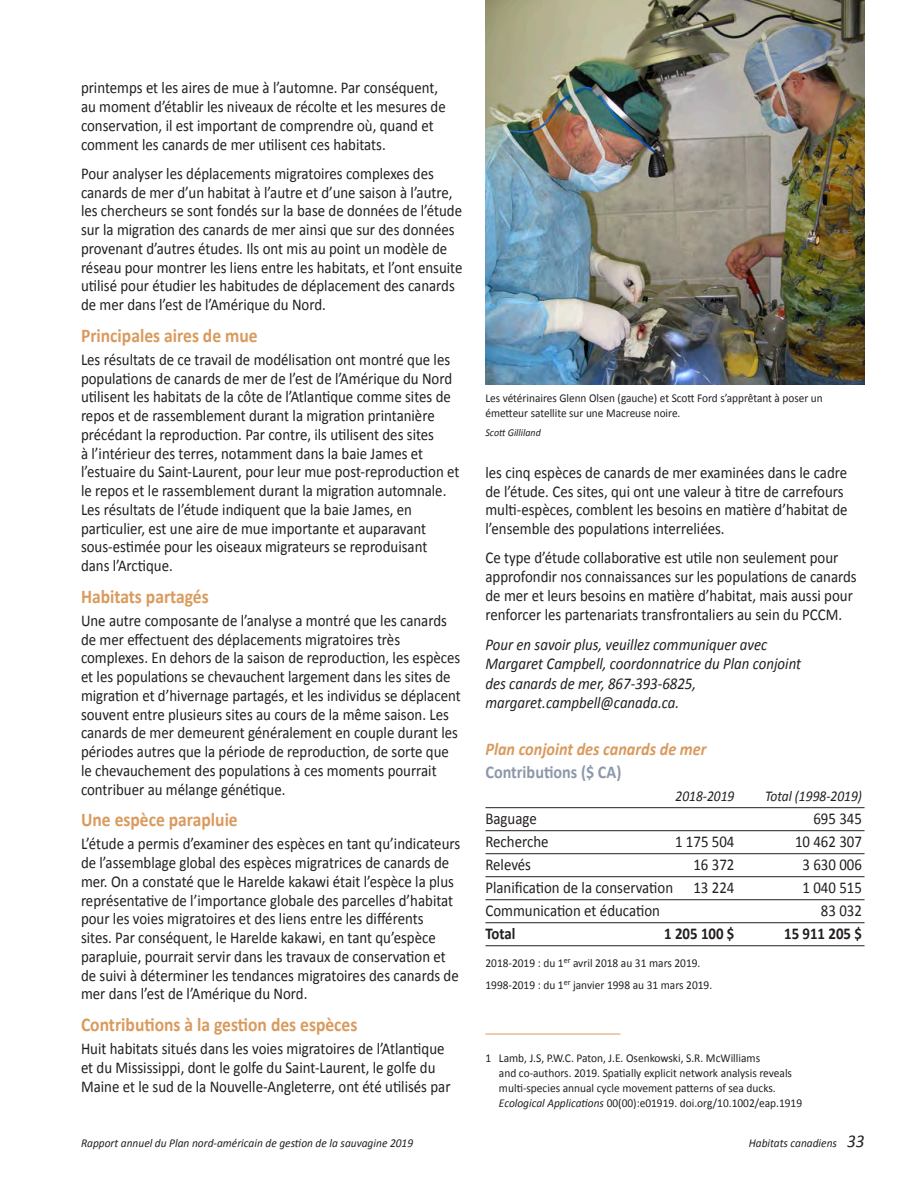
<style>
.page{position:relative;width:918px;height:1188px;background:#fff}
.page>*{position:absolute;margin:0;border:0;box-sizing:border-box;transform-origin:0 0}
.Sub-title{font:700 19.5px "Calibri";color:#da9a5d;scale:.9 1}
.Main_text{font:italic 700 18px "Calibri";color:#da9a5d;scale:.9 1}
.Main_text-2{font:700 18px "Calibri";color:#8c98aa;scale:.9 1}
.Main_text-3{font:16.5px/18.8px "Calibri";color:#231f20;scale:.9 1}
.Main_text_italic{font:italic 16.5px/19.5px "Calibri";color:#231f20;scale:.9 1}
.Main_text-4{font:700 16.5px "Calibri";color:#231f20;scale:.9 1}
.Main_text-5{font:italic 15px "Calibri";color:#231f20;scale:.9 1}
.t1{font:12px/15px "Calibri";color:#231f20;scale:.95 1}
.t2{font:12px/15px "Calibri";color:#231f20;scale:.94 1}
.t3{font:italic 12px "Calibri";color:#231f20;scale:.95 1}
.Credit{font:italic 10.5px "Calibri";color:#231f20;scale:.95 1}
.s1{font-style:italic}
.s2{font-size:18px}
</style>
<div class="page">
<hr style="left:485px;top:807px;width:380px;height:1px;background:#231f20">
<hr style="left:485px;top:830px;width:380px;height:1px;background:#231f20">
<hr style="left:485px;top:853px;width:380px;height:1px;background:#231f20">
<hr style="left:485px;top:876px;width:380px;height:1px;background:#231f20">
<hr style="left:485px;top:899px;width:380px;height:1px;background:#231f20">
<hr style="left:485px;top:922px;width:380px;height:1px;background:#231f20">
<hr style="left:485px;top:945px;width:380px;height:1px;background:#231f20">
<hr style="left:485px;top:1034px;width:135px;height:1px;background:#da9a5d">
<img style="left:485px;top:0;width:380px;height:384px">
<p class="Main_text-3" style="left:81px;top:79px;width:407px">printemps et les aires de mue à l’automne. Par conséquent, au moment d’établir les niveaux de récolte et les mesures de conservation, il est important de comprendre où, quand et comment les canards de mer utilisent ces habitats.</p>
<p class="Main_text-3" style="left:81px;top:164px;width:425px">Pour analyser les déplacements migratoires complexes des canards de mer d’un habitat à l’autre et d’une saison à l’autre, les chercheurs se sont fondés sur la base de données de l’étude sur la migration des canards de mer ainsi que sur des données provenant d’autres études. Ils ont mis au point un modèle de réseau pour montrer les liens entre les habitats, et l’ont ensuite utilisé pour étudier les habitudes de déplacement des canards de mer dans l’est de l’Amérique du Nord.</p>
<p class="Sub-title" style="left:81px;top:323px;width:198px">Principales aires de mue</p>
<p class="Main_text-3" style="left:81px;top:350px;width:422px">Les résultats de ce travail de modélisation ont montré que les populations de canards de mer de l’est de l’Amérique du Nord utilisent les habitats de la côte de l’Atlantique comme sites de repos et de rassemblement durant la migration printanière précédant la reproduction. Par contre, ils utilisent des sites<br>à l’intérieur des terres, notamment dans la baie James et l’estuaire du Saint-Laurent, pour leur mue post-reproduction et le repos et le rassemblement durant la migration automnale.<br>Les résultats de l’étude indiquent que la baie James, en particulier, est une aire de mue importante et auparavant sous-estimée pour les oiseaux migrateurs se reproduisant dans l’Arctique.</p>
<p class="Sub-title" style="left:81px;top:584px;width:144px">Habitats partagés</p>
<p class="Main_text-3" style="left:81px;top:611px;width:423px">Une autre composante de l’analyse a montré que les canards de mer effectuent des déplacements migratoires très complexes. En dehors de la saison de reproduction, les espèces et les populations se chevauchent largement dans les sites de migration et d’hivernage partagés, et les individus se déplacent souvent entre plusieurs sites au cours de la même saison. Les canards de mer demeurent généralement en couple durant les périodes autres que la période de reproduction, de sorte que le chevauchement des populations à ces moments pourrait contribuer au mélange génétique.</p>
<p class="Sub-title" style="left:81px;top:807px;width:176px">Une espèce parapluie</p>
<p class="Main_text-3" style="left:81px;top:835px;width:423px">L’étude a permis d’examiner des espèces en tant qu’indicateurs de l’assemblage global des espèces migratrices de canards de mer. On a constaté que le Harelde kakawi était l’espèce la plus représentative de l’importance globale des parcelles d’habitat pour les voies migratoires et des liens entre les différents<br>sites. Par conséquent, le Harelde kakawi, en tant qu’espèce parapluie, pourrait servir dans les travaux de conservation et de suivi à déterminer les tendances migratoires des canards de mer dans l’est de l’Amérique du Nord.</p>
<p class="Sub-title" style="left:81px;top:1012px;width:309px">Contributions à la gestion des espèces</p>
<p class="Main_text-3" style="left:81px;top:1039px;width:412px">Huit habitats situés dans les voies migratoires de l’Atlantique et du Mississippi, dont le golfe du Saint-Laurent, le golfe du<br>Maine et le sud de la Nouvelle-Angleterre, ont été utilisés par</p>
<p class="t2" style="left:485px;top:391px;width:360px">Les vétérinaires Glenn Olsen (gauche) et Scott Ford s’apprêtant à poser un émetteur satellite sur une Macreuse noire.</p>
<p class="Credit" style="left:485px;top:425px;width:60px">Scott Gilliland</p>
<p class="Main_text-3" style="left:485px;top:463px;width:404px">les cinq espèces de canards de mer examinées dans le cadre de l’étude. Ces sites, qui ont une valeur à titre de carrefours multi-espèces, comblent les besoins en matière d’habitat de l’ensemble des populations interreliées.</p>
<p class="Main_text-3" style="left:485px;top:548px;width:414px">Ce type d’étude collaborative est utile non seulement pour approfondir nos connaissances sur les populations de canards de mer et leurs besoins en matière d’habitat, mais aussi pour renforcer les partenariats transfrontaliers au sein du PCCM.</p>
<p class="Main_text_italic" style="left:485px;top:634px;width:352px">Pour en savoir plus, veuillez communiquer avec Margaret Campbell, coordonnatrice du Plan conjoint des canards de mer, 867-393-6825, margaret.campbell@canada.ca.</p>
<p class="Main_text" style="left:485px;top:737px;width:247px">Plan conjoint des canards de mer</p>
<p class="Main_text-2" style="left:485px;top:760px;width:153px">Contributions ($ CA)</p>
<p class="Main_text-5" style="left:676px;top:785px;width:67px">2018-2019</p>
<p class="Main_text-5" style="left:765px;top:785px;width:109px">Total (1998-2019)</p>
<p class="Main_text-3" style="left:485px;top:809px;width:59px">Baguage</p>
<p class="Main_text-3" style="left:813px;top:809px;width:55px">695 345</p>
<p class="Main_text-3" style="left:485px;top:832px;width:72px">Recherche</p>
<p class="Main_text-3" style="left:675px;top:832px;width:68px">1 175 504</p>
<p class="Main_text-3" style="left:795px;top:832px;width:76px">10 462 307</p>
<p class="Main_text-3" style="left:485px;top:855px;width:52px">Relevés</p>
<p class="Main_text-3" style="left:693px;top:855px;width:47px">16 372</p>
<p class="Main_text-3" style="left:803px;top:855px;width:68px">3 630 006</p>
<p class="Main_text-3" style="left:485px;top:878px;width:278px">Planification de la conservation 13 224</p>
<p class="Main_text-3" style="left:803px;top:878px;width:68px">1 040 515</p>
<p class="Main_text-3" style="left:485px;top:901px;width:195px">Communication et éducation</p>
<p class="Main_text-3" style="left:821px;top:901px;width:47px">83 032</p>
<p class="Main_text-4" style="left:485px;top:923px;width:35px">Total</p>
<p class="Main_text-4" style="left:664px;top:923px;width:80px">1 205 100 $</p>
<p class="Main_text-4" style="left:784px;top:923px;width:88px">15 911 205 $</p>
<p class="t1" style="left:485px;top:956px;width:228px">2018-2019 : du 1<sup>er</sup> avril 2018 au 31 mars 2019.</p>
<p class="t1" style="left:485px;top:977px;width:240px">1998-2019 : du 1<sup>er</sup> janvier 1998 au 31 mars 2019.</p>
<p class="t1" style="left:499px;top:1050px;width:321px;text-indent:-14px">1 Lamb, J.S, P.W.C. Paton, J.E. Osenkowski, S.R. McWilliams<br>and co-authors. 2019. Spatially explicit network analysis reveals multi-species annual cycle movement patterns of sea ducks.<br><span class="s1">Ecological Applications</span> 00(00):e01919. doi.org/10.1002/eap.1919</p>
<p class="t3" style="left:81px;top:1135px;width:351px">Rapport annuel du Plan nord-américain de gestion de la sauvagine 2019</p>
<p class="t3" style="left:749px;top:1135px;width:123px">Habitats canadiens <span class="s2">33</span></p>
</div>
